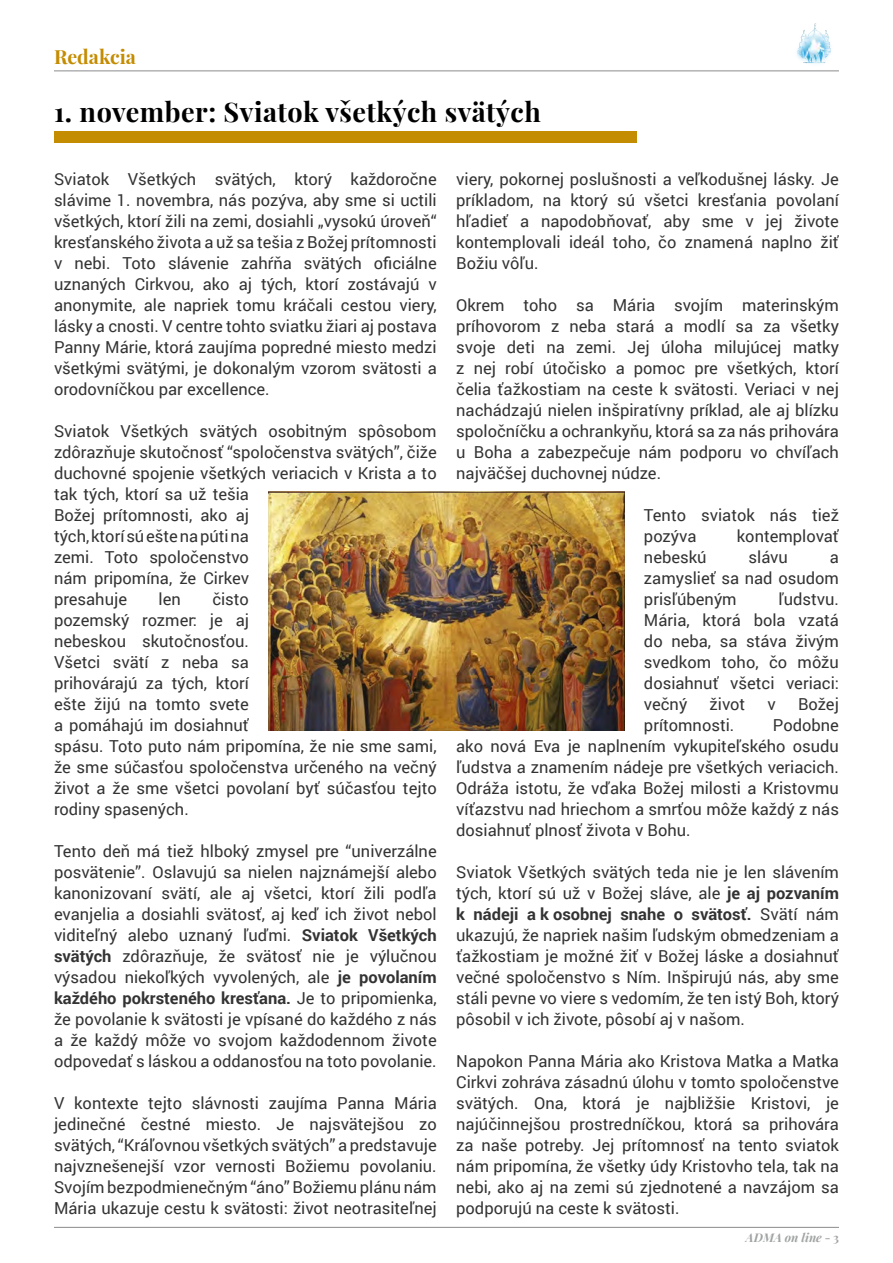
<style>
.page{position:relative;width:893px;height:1263px;background:#fff}
.page>*{position:absolute;margin:0;border:0;box-sizing:border-box;transform-origin:0 0}
.t1{font:700 27px "Playfair Display";letter-spacing:.02em;color:#000}
.t2{font:700 19.5px "Playfair Display";color:#c48c00}
.t3{font:16.5px/21px "Roboto";color:#333;text-align:justify}
.t4{font:italic 700 12px "Playfair Display";color:#a1a3a4}
.s1{font-weight:700}
.s2{font-style:normal}
</style>
<div class="page">
<hr style="left:54px;top:1227px;width:785px;height:1px;background:#8a8c8e">
<hr style="left:54px;top:71px;width:785px;height:1px;background:#8a8c8e">
<img style="left:791px;top:23px;width:48px;height:48px">
<div style="left:54px;top:131px;width:582px;height:11px;background:#c48c00"></div>
<img style="left:268px;top:492px;width:356px;height:239px">
<p class="t2" style="left:54px;top:41px;width:83px">Redakcia</p>
<p class="t1" style="left:54px;top:90px;width:488px">1. november: Sviatok všetkých svätých</p>
<p class="t3" style="left:54px;top:168px;width:384px">Sviatok Všetkých svätých, ktorý každoročne slávime 1. novembra, nás pozýva, aby sme si uctili všetkých, ktorí žili na zemi, dosiahli „vysokú úroveň“ kresťanského života a už sa tešia z Božej prítomnosti v nebi. Toto slávenie zahŕňa svätých oficiálne uznaných Cirkvou, ako aj tých, ktorí zostávajú v anonymite, ale napriek tomu kráčali cestou viery, lásky a cnosti. V centre tohto sviatku žiari aj postava Panny Márie, ktorá zaujíma popredné miesto medzi všetkými svätými, je dokonalým vzorom svätosti a orodovníčkou par excellence.</p>
<p class="t3" style="left:54px;top:420px;width:384px;text-align:left">Sviatok Všetkých svätých osobitným spôsobom zdôrazňuje skutočnosť “spoločenstva svätých”, čiže duchovné spojenie všetkých veriacich v Krista a to tak tých, ktorí sa už tešia<br>Božej prítomnosti, ako aj<br>tých, ktorí sú ešte na púti na<br>zemi. Toto spoločenstvo<br>nám pripomína, že Cirkev<br>presahuje</p>
<p class="t3" style="left:54px;top:588px;width:384px;text-align:left;text-indent:158px">čisto<br>pozemský rozmer: je aj<br>nebeskou skutočnosťou.<br>Všetci svätí z neba sa<br>prihovárajú za tých, ktorí<br>ešte žijú na tomto svete<br>a pomáhajú im dosiahnuť<br>spásu. Toto puto nám pripomína, že nie sme sami, že sme súčasťou spoločenstva určeného na večný život a že sme všetci povolaní byť súčasťou tejto rodiny spasených.</p>
<p class="t3" style="left:54px;top:840px;width:384px">Tento deň má tiež hlboký zmysel pre “univerzálne posvätenie”. Oslavujú sa nielen najznámejší alebo kanonizovaní svätí, ale aj všetci, ktorí žili podľa evanjelia a dosiahli svätosť, aj keď ich život nebol viditeľný alebo uznaný ľuďmi. <span class="s1">Sviatok Všetkých svätých</span> zdôrazňuje, že svätosť nie je výlučnou výsadou niekoľkých vyvolených, ale <span class="s1">je povolaním každého pokrsteného kresťana.</span> Je to pripomienka, že povolanie k svätosti je vpísané do každého z nás a že každý môže vo svojom každodennom živote odpovedať s láskou a oddanosťou na toto povolanie.</p>
<p class="t3" style="left:54px;top:1092px;width:384px">V kontexte tejto slávnosti zaujíma Panna Mária jedinečné čestné miesto. Je najsvätejšou zo svätých, “Kráľovnou všetkých svätých” a predstavuje najvznešenejší vzor vernosti Božiemu povolaniu.<br>Svojím bezpodmienečným “áno” Božiemu plánu nám Mária ukazuje cestu k svätosti: život neotrasiteľnej</p>
<p class="t3" style="left:159px;top:588px;width:24px">len</p>
<p class="t3" style="left:456px;top:168px;width:384px">viery, pokornej poslušnosti a veľkodušnej lásky. Je príkladom, na ktorý sú všetci kresťania povolaní hľadieť a napodobňovať, aby sme v jej živote kontemplovali ideál toho, čo znamená naplno žiť Božiu vôľu.</p>
<p class="t3" style="left:456px;top:294px;width:384px">Okrem toho sa Mária svojím materinským príhovorom z neba stará a modlí sa za všetky svoje deti na zemi. Jej úloha milujúcej matky z nej robí útočisko a pomoc pre všetkých, ktorí čelia ťažkostiam na ceste k svätosti. Veriaci v nej nachádzajú nielen inšpiratívny príklad, ale aj blízku spoločníčku a ochrankyňu, ktorá sa za nás prihovára u Boha a zabezpečuje nám podporu vo chvíľach najväčšej duchovnej núdze.</p>
<p class="t3" style="left:644px;top:504px;width:197px">Tento sviatok nás tiež pozýva</p>
<p class="t3" style="left:737px;top:525px;width:104px">kontemplovať</p>
<p class="t3" style="left:644px;top:546px;width:64px">nebeskú</p>
<p class="t3" style="left:749px;top:546px;width:41px">slávu</p>
<p class="t3" style="left:644px;top:546px;width:197px;text-indent:186px">a zamyslieť sa nad osudom prisľúbeným</p>
<p class="t3" style="left:644px;top:588px;width:197px;text-indent:134px">ľudstvu.<br>Mária, ktorá bola vzatá do neba, sa stáva živým svedkom toho, čo môžu dosiahnuť všetci veriaci: večný</p>
<p class="t3" style="left:709px;top:693px;width:37px">život</p>
<p class="t3" style="left:767px;top:693px;width:10px">v</p>
<p class="t3" style="left:798px;top:693px;width:42px">Božej</p>
<p class="t3" style="left:644px;top:714px;width:92px">prítomnosti.</p>
<p class="t3" style="left:456px;top:714px;width:384px;text-indent:317px">Podobne ako nová Eva je naplnením vykupiteľského osudu ľudstva a znamením nádeje pre všetkých veriacich.<br>Odráža istotu, že vďaka Božej milosti a Kristovmu víťazstvu nad hriechom a smrťou môže každý z nás dosiahnuť plnosť života v Bohu.</p>
<p class="t3" style="left:456px;top:861px;width:384px">Sviatok Všetkých svätých teda nie je len slávením tých, ktorí sú už v Božej sláve, ale <span class="s1">je aj pozvaním k nádeji a k osobnej snahe o svätosť.</span> Svätí nám ukazujú, že napriek našim ľudským obmedzeniam a ťažkostiam je možné žiť v Božej láske a dosiahnuť večné spoločenstvo s Ním. Inšpirujú nás, aby sme stáli pevne vo viere s vedomím, že ten istý Boh, ktorý pôsobil v ich živote, pôsobí aj v našom.</p>
<p class="t3" style="left:456px;top:1050px;width:384px">Napokon Panna Mária ako Kristova Matka a Matka Cirkvi zohráva zásadnú úlohu v tomto spoločenstve svätých. Ona, ktorá je najbližšie Kristovi, je najúčinnejšou prostredníčkou, ktorá sa prihovára za naše potreby. Jej prítomnosť na tento sviatok nám pripomína, že všetky údy Kristovho tela, tak na nebi, ako aj na zemi sú zjednotené a navzájom sa podporujú na ceste k svätosti.</p>
<p class="t4" style="left:746px;top:1228px;width:95px">ADMA on line <span class="s2">- 3</span></p>
</div>
